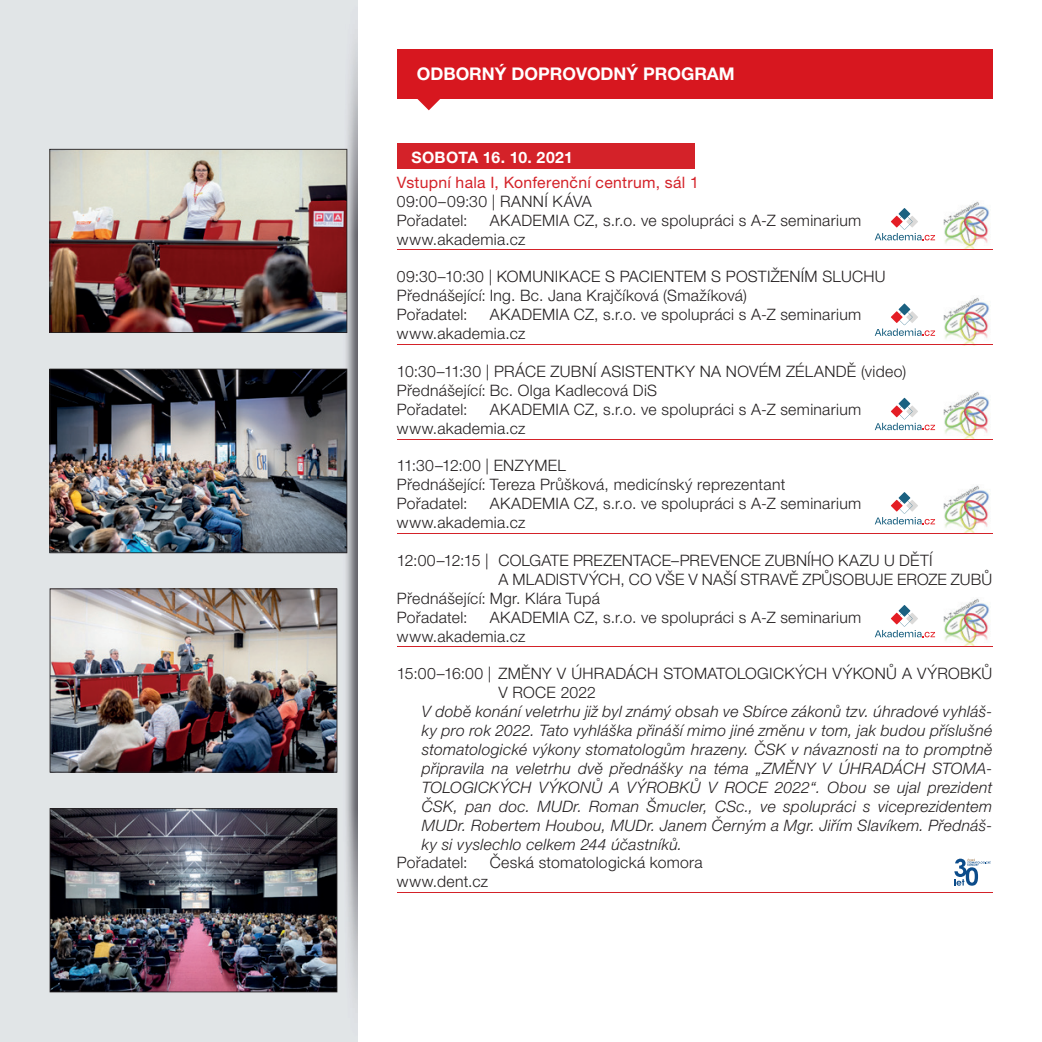
<style>
.page{position:relative;width:1042px;height:1042px;background:#fff}
.page>*{position:absolute;margin:0;border:0;box-sizing:border-box;transform-origin:0 0}
.t1{font:700 17.5px "Helvetica Neue LT Pro";color:#fff}
.t2{font:300 15.75px/18.9px "Helvetica Neue LT Pro";letter-spacing:.02em;color:#231f20}
.t3{font:italic 300 15.75px/18.9px "Helvetica Neue LT Pro";letter-spacing:.02em;color:#231f20;text-align:justify}
.t4{font:15.75px "Helvetica Neue LT Pro";letter-spacing:.02em;color:#d42229}
.t5{font:700 15.75px "Helvetica Neue LT Pro";letter-spacing:.015em;color:#fff}
</style>
<div class="page">
<div style="left:397px;top:50px;width:595px;height:49px;background:#d7171f"></div>
<img style="left:334px;top:0;width:23px;height:1042px">
<div style="left:0;top:0;width:334px;height:1042px;background:#e1e5e7"></div>
<svg style="left:417px;top:99px;width:23px;height:11px"></svg>
<svg style="left:898px;top:208px;width:12px;height:12px"></svg>
<svg style="left:875px;top:214px;width:60px;height:26px"></svg>
<svg style="left:891px;top:216px;width:11px;height:11px"></svg>
<img style="left:943px;top:201px;width:46px;height:48px">
<svg style="left:898px;top:303px;width:12px;height:12px"></svg>
<svg style="left:875px;top:309px;width:60px;height:27px"></svg>
<svg style="left:891px;top:311px;width:11px;height:12px"></svg>
<img style="left:943px;top:297px;width:46px;height:47px">
<svg style="left:898px;top:398px;width:12px;height:11px"></svg>
<svg style="left:875px;top:403px;width:60px;height:27px"></svg>
<svg style="left:891px;top:405px;width:11px;height:12px"></svg>
<img style="left:943px;top:391px;width:46px;height:47px">
<svg style="left:898px;top:492px;width:12px;height:12px"></svg>
<svg style="left:875px;top:498px;width:60px;height:26px"></svg>
<svg style="left:891px;top:500px;width:11px;height:11px"></svg>
<img style="left:943px;top:485px;width:46px;height:48px">
<svg style="left:898px;top:605px;width:12px;height:12px"></svg>
<svg style="left:875px;top:610px;width:60px;height:27px"></svg>
<svg style="left:891px;top:613px;width:11px;height:11px"></svg>
<img style="left:943px;top:598px;width:46px;height:48px">
<div style="left:397px;top:143px;width:297px;height:25px;background:#d42229"></div>
<hr style="left:397px;top:249px;width:595px;height:1px;background:#d42229">
<hr style="left:397px;top:344px;width:595px;height:1px;background:#d42229">
<hr style="left:397px;top:438px;width:595px;height:1px;background:#d42229">
<hr style="left:397px;top:533px;width:595px;height:1px;background:#d42229">
<hr style="left:397px;top:646px;width:595px;height:1px;background:#d42229">
<hr style="left:397px;top:892px;width:595px;height:1px;background:#d42229">
<svg style="left:954px;top:858px;width:36px;height:27px"></svg>
<img style="left:49px;top:369px;width:298px;height:184px">
<img style="left:49px;top:149px;width:298px;height:184px">
<img style="left:50px;top:808px;width:287px;height:184px">
<img style="left:50px;top:588px;width:287px;height:184px">
<p class="t1" style="left:417px;top:63px;width:319px">ODBORNÝ DOPROVODNÝ PROGRAM</p>
<p class="t5" style="left:411px;top:147px;width:163px">SOBOTA 16. 10. 2021</p>
<p class="t4" style="left:397px;top:173px;width:303px">Vstupní hala I, Konferenční centrum, sál 1</p>
<p class="t2" style="left:397px;top:191px;width:196px">09:00–09:30 | RANNÍ KÁVA<br>Pořadatel:</p>
<p class="t2" style="left:397px;top:210px;width:466px;text-indent:93px">AKADEMIA CZ, s.r.o. ve spolupráci s A-Z seminarium www.akademia.cz</p>
<p class="t2" style="left:397px;top:267px;width:490px">09:30–10:30 | KOMUNIKACE S PACIENTEM S POSTIŽENÍM SLUCHU<br>Přednášející: Ing. Bc. Jana Krajčíková (Smažíková)<br>Pořadatel:</p>
<p class="t2" style="left:397px;top:305px;width:466px;text-indent:93px">AKADEMIA CZ, s.r.o. ve spolupráci s A-Z seminarium www.akademia.cz</p>
<p class="t2" style="left:397px;top:361px;width:511px">10:30–11:30 | PRÁCE ZUBNÍ ASISTENTKY NA NOVÉM ZÉLANDĚ (video)<br>Přednášející: Bc. Olga Kadlecová DiS<br>Pořadatel:</p>
<p class="t2" style="left:397px;top:399px;width:466px;text-indent:93px">AKADEMIA CZ, s.r.o. ve spolupráci s A-Z seminarium www.akademia.cz</p>
<p class="t2" style="left:397px;top:456px;width:390px">11:30–12:00 | ENZYMEL<br>Přednášející: Tereza Průšková, medicínský reprezentant<br>Pořadatel:</p>
<p class="t2" style="left:397px;top:494px;width:466px;text-indent:93px">AKADEMIA CZ, s.r.o. ve spolupráci s A-Z seminarium www.akademia.cz</p>
<p class="t2" style="left:397px;top:550px;width:537px">12:00–12:15 | COLGATE PREZENTACE–PREVENCE ZUBNÍHO KAZU U DĚTÍ</p>
<p class="t2" style="left:498px;top:569px;width:495px">A MLADISTVÝCH, CO VŠE V NAŠÍ STRAVĚ ZPŮSOBUJE EROZE ZUBŮ</p>
<p class="t2" style="left:397px;top:588px;width:204px">Přednášející: Mgr. Klára Tupá</p>
<p class="t2" style="left:397px;top:607px;width:72px">Pořadatel:</p>
<p class="t2" style="left:397px;top:607px;width:466px;text-indent:93px">AKADEMIA CZ, s.r.o. ve spolupráci s A-Z seminarium www.akademia.cz</p>
<p class="t2" style="left:498px;top:664px;width:495px;text-indent:-101px">15:00–16:00 | ZMĚNY V ÚHRADÁCH STOMATOLOGICKÝCH VÝKONŮ A VÝROBKŮ<br>V ROCE 2022</p>
<p class="t3" style="left:422px;top:702px;width:572px">V době konání veletrhu již byl známý obsah ve Sbírce zákonů tzv. úhradové vyhláš&shy;ky pro rok 2022. Tato vyhláška přináší mimo jiné změnu v tom, jak budou příslušné stomatologické výkony stomatologům hrazeny. ČSK v návaznosti na to promptně připravila na veletrhu dvě přednášky na téma „ZMĚNY V ÚHRADÁCH STOMA-TOLOGICKÝCH VÝKONŮ A VÝROBKŮ V ROCE 2022“. Obou se ujal prezident ČSK, pan doc. MUDr. Roman Šmucler, CSc., ve spolupráci s viceprezidentem MUDr. Robertem Houbou, MUDr. Janem Černým a Mgr. Jiřím Slavíkem. Přednáš&shy;ky si vyslechlo celkem 244 účastníků.</p>
<p class="t2" style="left:397px;top:853px;width:72px">Pořadatel:</p>
<p class="t2" style="left:490px;top:853px;width:214px">Česká stomatologická komora</p>
<p class="t2" style="left:397px;top:872px;width:93px">www.dent.cz</p>
</div>
